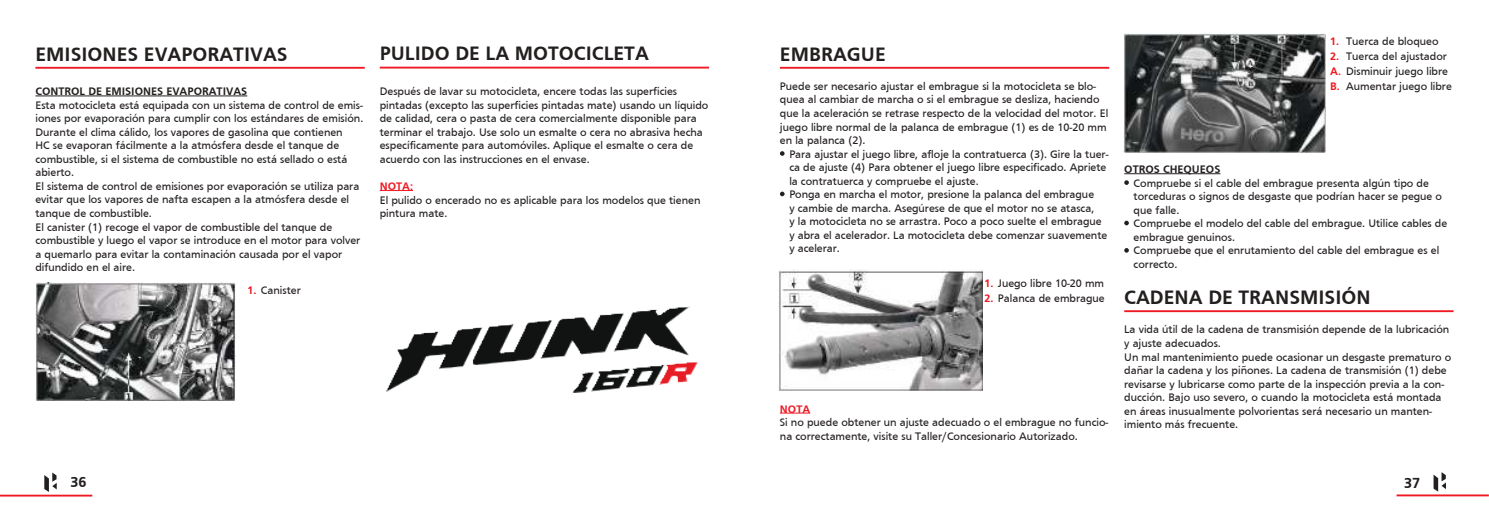
<style>
.page{position:relative;width:1489px;height:525px;background:#fff}
.page>*{position:absolute;margin:0;border:0;box-sizing:border-box;transform-origin:0 0}
.t1{font:700 20px "Frutiger";color:#241f1f}
.t2{font:700 15px "Frutiger";color:#241f1f}
.t3{font:11.25px/13.5px "Frutiger";color:#241f1f}
.t4{font:700 11.25px "Frutiger";color:#241f1f}
.t5{font:700 11.25px/15px "Frutiger";color:#ef1923}
.s1{font-weight:700;color:#ef1923}
</style>
<div class="page">
<hr style="left:0;top:494px;width:92px;height:2px;background:#ef1923">
<svg style="left:44px;top:472px;width:13px;height:19px"></svg>
<hr style="left:1396px;top:494px;width:92px;height:2px;background:#ef1923">
<svg style="left:1433px;top:472px;width:12px;height:19px"></svg>
<hr style="left:35px;top:67px;width:330px;height:2px;background:#ef1923">
<hr style="left:380px;top:67px;width:329px;height:1px;background:#ef1923">
<hr style="left:780px;top:67px;width:329px;height:2px;background:#ef1923">
<svg style="left:780px;top:191px;width:4px;height:5px"></svg>
<svg style="left:780px;top:151px;width:4px;height:5px"></svg>
<img style="left:778px;top:269px;width:204px;height:122px">
<hr style="left:780px;top:412px;width:30px;height:1px;background:#ef1923">
<img style="left:1123px;top:34px;width:202px;height:119px">
<hr style="left:1124px;top:173px;width:96px;height:1px;background:#241f1f">
<svg style="left:1124px;top:220px;width:4px;height:5px"></svg>
<svg style="left:1124px;top:248px;width:4px;height:4px"></svg>
<svg style="left:1124px;top:180px;width:4px;height:5px"></svg>
<hr style="left:1124px;top:310px;width:329px;height:2px;background:#ef1923">
<hr style="left:35px;top:96px;width:212px;height:1px;background:#241f1f">
<hr style="left:380px;top:190px;width:33px;height:1px;background:#ef1923">
<img style="left:35px;top:282px;width:200px;height:118px">
<img style="left:386px;top:306px;width:311px;height:86px">
<h1 class="t1" style="left:35px;top:43px;width:254px">EMISIONES EVAPORATIVAS</h1>
<h1 class="t1" style="left:380px;top:43px;width:271px">PULIDO DE LA MOTOCICLETA</h1>
<h1 class="t1" style="left:780px;top:43px;width:107px">EMBRAGUE</h1>
<p class="t4" style="left:35px;top:86px;width:213px">CONTROL DE EMISIONES EVAPORATIVAS</p>
<p class="t3" style="left:35px;top:98px;width:329px">Esta motocicleta está equipada con un sistema de control de emis&shy;iones por evaporación para cumplir con los estándares de emisión.<br>Durante el clima cálido, los vapores de gasolina que contienen<br>HC se evaporan fácilmente a la atmósfera desde el tanque de combustible, si el sistema de combustible no está sellado o está abierto.<br>El sistema de control de emisiones por evaporación se utiliza para evitar que los vapores de nafta escapen a la atmósfera desde el tanque de combustible.<br>El canister (1) recoge el vapor de combustible del tanque de combustible y luego el vapor se introduce en el motor para volver a quemarlo para evitar la contaminación causada por el vapor difundido en el aire.</p>
<p class="t3" style="left:247px;top:283px;width:55px"><span class="s1">1.</span> Canister</p>
<p class="t3" style="left:380px;top:85px;width:330px">Después de lavar su motocicleta, encere todas las superficies pintadas (excepto las superficies pintadas mate) usando un líquido de calidad, cera o pasta de cera comercialmente disponible para terminar el trabajo. Use solo un esmalte o cera no abrasiva hecha específicamente para automóviles. Aplique el esmalte o cera de acuerdo con las instrucciones en el envase.</p>
<p class="t5" style="left:380px;top:179px;width:35px">NOTA:</p>
<p class="t3" style="left:380px;top:193px;width:322px">El pulido o encerado no es aplicable para los modelos que tienen pintura mate.</p>
<p class="t3" style="left:780px;top:79px;width:330px">Puede ser necesario ajustar el embrague si la motocicleta se blo&shy;quea al cambiar de marcha o si el embrague se desliza, haciendo que la aceleración se retrase respecto de la velocidad del motor. El juego libre normal de la palanca de embrague (1) es de 10-20 mm en la palanca (2).</p>
<p class="t3" style="left:789px;top:147px;width:321px">Para ajustar el juego libre, afloje la contratuerca (3). Gire la tuer&shy;ca de ajuste (4) Para obtener el juego libre especificado. Apriete la contratuerca y compruebe el ajuste.<br>Ponga en marcha el motor, presione la palanca del embrague<br>y cambie de marcha. Asegúrese de que el motor no se atasca,<br>y la motocicleta no se arrastra. Poco a poco suelte el embrague y abra el acelerador. La motocicleta debe comenzar suavemente y acelerar.</p>
<p class="t3" style="left:984px;top:276px;width:121px"><span class="s1">1.</span> Juego libre 10-20 mm</p>
<p class="t3" style="left:984px;top:291px;width:122px"><span class="s1">2.</span> Palanca de embrague</p>
<p class="t5" style="left:780px;top:401px;width:32px">NOTA</p>
<p class="t3" style="left:780px;top:415px;width:330px">Si no puede obtener un ajuste adecuado o el embrague no funcio&shy;na correctamente, visite su Taller/Concesionario Autorizado.</p>
<p class="t5" style="left:1329px;top:33px;width:12px">1.<br>2.<br>A.<br>B.</p>
<p class="t3" style="left:1345px;top:33px;width:107px;line-height:15px">Tuerca de bloqueo<br>Tuerca del ajustador<br>Disminuir juego libre<br>Aumentar juego libre</p>
<p class="t4" style="left:1124px;top:163px;width:98px">OTROS CHEQUEOS</p>
<p class="t3" style="left:1133px;top:176px;width:315px">Compruebe si el cable del embrague presenta algún tipo de torceduras o signos de desgaste que podrían hacer se pegue o que falle.<br>Compruebe el modelo del cable del embrague. Utilice cables de embrague genuinos.<br>Compruebe que el enrutamiento del cable del embrague es el correcto.</p>
<h1 class="t1" style="left:1124px;top:287px;width:248px">CADENA DE TRANSMISIÓN</h1>
<p class="t3" style="left:1124px;top:323px;width:328px">La vida útil de la cadena de transmisión depende de la lubricación y ajuste adecuados.<br>Un mal mantenimiento puede ocasionar un desgaste prematuro o dañar la cadena y los piñones. La cadena de transmisión (1) debe revisarse y lubricarse como parte de la inspección previa a la con&shy;ducción. Bajo uso severo, o cuando la motocicleta está montada en áreas inusualmente polvorientas será necesario un manten&shy;imiento más frecuente.</p>
<h2 class="t2" style="left:70px;top:474px;width:18px">36</h2>
<h2 class="t2" style="left:1404px;top:474px;width:17px">37</h2>
</div>
